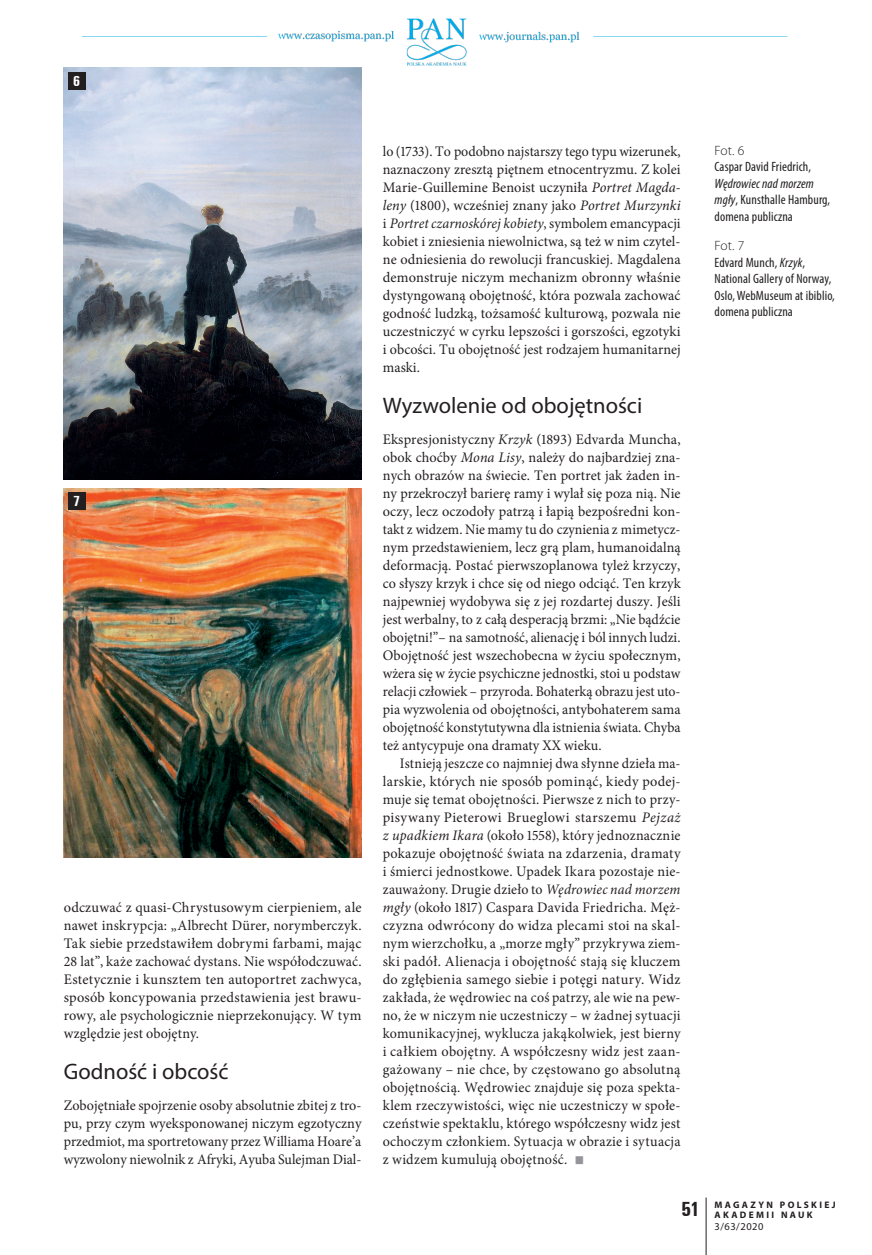
<style>
.page{position:relative;width:872px;height:1255px;background:#fff}
.page>*{position:absolute;margin:0;border:0;box-sizing:border-box;transform-origin:0 0}
.t1{font:22.5px "Myriad Pro";color:#231f20}
.t2{font:700 condensed 15px "Unitus TEE";color:#fff}
.t3{font:14.55px/18px "Minion Pro";letter-spacing:.005em;color:#231f20;text-align:justify}
.t4{font:14.55px/18px "Minion Pro";letter-spacing:.005em;color:#231f20;text-align:justify;scale:.95 1}
.t5{font:14.55px/18px "Minion Pro";letter-spacing:.005em;color:#231f20;text-align:justify;scale:.96 1}
.t6{font:condensed 13.5px/16.5px "Myriad Pro";letter-spacing:.01em;color:#231f20}
.t7{font:300 13.5px "Myriad Pro";color:#231f20}
.t8{font:10.5px "Myriad Pro";letter-spacing:.05em;color:#231f20}
.t9{font:700 9.45px/10.5px "Myriad Pro";letter-spacing:.245em;color:#231f20}
.s1{font-style:italic}
.s2{font-size:27px;color:#939598}
.s3{font-weight:300;font-stretch:normal}
.s4{font-family:"Unitus TEE";font-stretch:condensed;font-size:21px}
</style>
<div class="page">
<img style="left:82px;top:18px;width:706px;height:51px">
<hr style="left:706px;top:1197px;width:1px;height:57px;background:#231f20">
<img style="left:64px;top:488px;width:297px;height:369px">
<img style="left:64px;top:68px;width:297px;height:411px">
<div style="left:68px;top:72px;width:17px;height:17px;background:#231f20"></div>
<div style="left:68px;top:492px;width:17px;height:17px;background:#231f20"></div>
<p class="t2" style="left:73px;top:72px;width:9px">6</p>
<p class="t2" style="left:73px;top:492px;width:9px">7</p>
<p class="t3" style="left:64px;top:898px;width:299px">odczuwać z quasi-Chrystusowym cierpieniem, ale nawet inskrypcja: „Albrecht Dürer, norymberczyk.<br>Tak siebie przedstawiłem dobrymi farbami, mając 28 lat”, każe zachować dystans. Nie współodczuwać.<br>Estetycznie i kunsztem ten autoportret zachwyca, sposób koncypowania przedstawienia jest brawu&shy;rowy, ale psychologicznie nieprzekonujący. W tym względzie jest obojętny.</p>
<h1 class="t1" style="left:64px;top:1057px;width:166px">Godność i obcość</h1>
<p class="t3" style="left:64px;top:1096px;width:299px">Zobojętniałe spojrzenie osoby absolutnie zbitej z tro&shy;pu, przy czym wyeksponowanej niczym egzotyczny przedmiot, ma sportretowany przez Williama Hoare’a wyzwolony niewolnik z Afryki, Ayuba Sulejman Dial-</p>
<p class="t5" style="left:383px;top:142px;width:312px">lo (1733). To podobno najstarszy tego typu wizerunek, naznaczony zresztą piętnem etnocentryzmu. Z kolei Marie-Guillemine Benoist uczyniła <span class="s1">Portret Magda&shy;leny</span> (1800), wcześniej znany jako <span class="s1">Portret Murzynki </span>i <span class="s1">Portret czarnoskórej kobiety</span>, symbolem emancypacji kobiet i zniesienia niewolnictwa, są też w nim czytel&shy;ne odniesienia do rewolucji francuskiej. Magdalena demonstruje niczym mechanizm obronny właśnie dystyngowaną obojętność, która pozwala zachować godność ludzką, tożsamość kulturową, pozwala nie uczestniczyć w cyrku lepszości i gorszości, egzotyki i obcości. Tu obojętność jest rodzajem humanitarnej maski.</p>
<h1 class="t1" style="left:383px;top:391px;width:261px">Wyzwolenie od obojętności</h1>
<p class="t3" style="left:383px;top:430px;width:299px">Ekspresjonistyczny <span class="s1">Krzyk</span> (1893) Edvarda Muncha, obok choćby <span class="s1">Mona Lisy</span>, należy do najbardziej zna&shy;nych obrazów na świecie. Ten portret jak żaden in&shy;ny przekroczył barierę ramy i wylał się poza nią. Nie oczy, lecz oczodoły patrzą i łapią bezpośredni kon&shy;takt z widzem. Nie mamy tu do czynienia z mimetycz&shy;nym przedstawieniem, lecz grą plam, humanoidalną deformacją. Postać pierwszoplanowa tyleż krzyczy, co słyszy krzyk i chce się od niego odciąć. Ten krzyk najpewniej wydobywa się z jej rozdartej duszy. Jeśli jest werbalny, to z całą desperacją brzmi: „Nie bądźcie obojętni!”– na samotność, alienację i ból innych ludzi.<br>Obojętność jest wszechobecna w życiu społecznym, wżera się w życie psychiczne jednostki, stoi u podstaw relacji człowiek – przyroda. Bohaterką obrazu jest uto&shy;pia wyzwolenia od obojętności, antybohaterem sama obojętność konstytutywna dla istnienia świata. Chyba też antycypuje ona dramaty XX wieku.</p>
<p class="t4" style="left:383px;top:754px;width:315px;text-indent:17px">Istnieją jeszcze co najmniej dwa słynne dzieła ma&shy;larskie, których nie sposób pominąć, kiedy podej&shy;muje się temat obojętności. Pierwsze z nich to przy&shy;pisywany Pieterowi Brueglowi starszemu <span class="s1">Pejzaż z upadkiem Ikara</span> (około 1558), który jednoznacznie pokazuje obojętność świata na zdarzenia, dramaty i śmierci jednostkowe. Upadek Ikara pozostaje nie&shy;zauważony. Drugie dzieło to <span class="s1">Wędrowiec nad morzem mgły</span> (około 1817) Caspara Davida Friedricha. Męż&shy;czyzna odwrócony do widza plecami stoi na skal&shy;nym wierzchołku, a „morze mgły” przykrywa ziem&shy;ski padół. Alienacja i obojętność stają się kluczem do zgłębienia samego siebie i potęgi natury. Widz zakłada, że wędrowiec na coś patrzy, ale wie na pew&shy;no, że w niczym nie uczestniczy – w żadnej sytuacji komunikacyjnej, wyklucza jakąkolwiek, jest bierny i całkiem obojętny. A współczesny widz jest zaan&shy;gażowany – nie chce, by częstowano go absolutną obojętnością. Wędrowiec znajduje się poza spekta&shy;klem rzeczywistości, więc nie uczestniczy w społe&shy;czeństwie spektaklu, którego współczesny widz jest ochoczym członkiem. Sytuacja w obrazie i sytuacja z widzem kumulują obojętność. <span class="s2">■</span></p>
<p class="t7" style="left:714px;top:142px;width:31px">Fot. 6</p>
<p class="t6" style="left:714px;top:158px;width:98px">Caspar David Friedrich,</p>
<p class="t6" style="left:714px;top:175px;width:117px"><span class="s1">Wędrowiec nad morzem mgły</span>, Kunsthalle Hamburg, domena publiczna</p>
<p class="t6" style="left:714px;top:237px;width:122px"><span class="s3">Fot. 7<br></span>Edvard Munch, <span class="s1">Krzyk</span>,<br>National Gallery of Norway,<br>Oslo, WebMuseum at ibiblio, domena publiczna</p>
<p class="t9" style="left:714px;top:1198px;width:123px;text-indent:-33px"><span class="s4">51</span> MAGAZYN POLSKIEJ<br>AKADEMII NAUK</p>
<p class="t8" style="left:714px;top:1220px;width:50px">3/63/2020</p>
</div>
